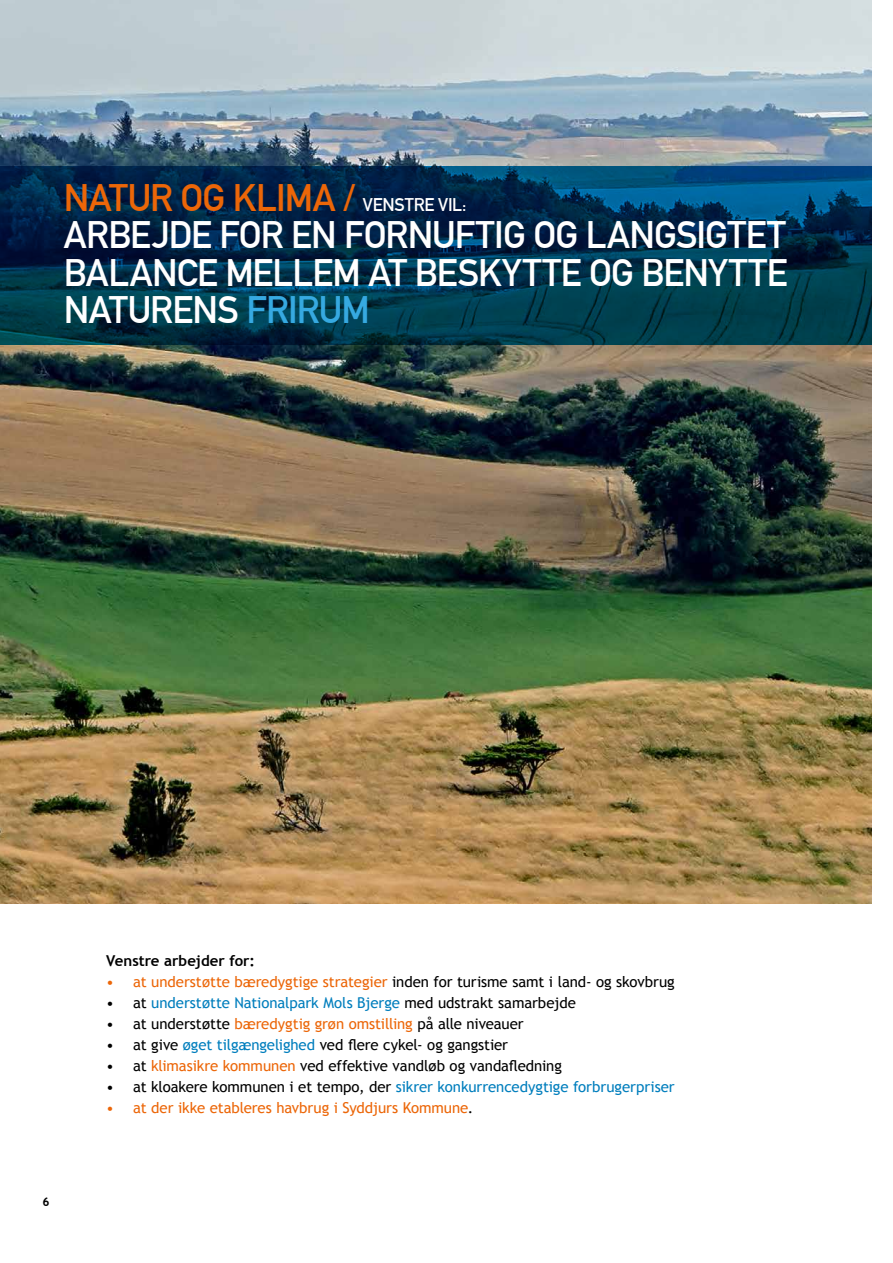
<style>
.page{position:relative;width:893px;height:1263px;background:#fff}
.page>*{position:absolute;margin:0;border:0;box-sizing:border-box;transform-origin:0 0}
.t1{font:700 37.5px/37.5px "DIN Alternate";letter-spacing:-.02em;color:#fff}
.t2{font:15px "Trebuchet MS";letter-spacing:-.005em;color:#000}
.t3{font:15px "Trebuchet MS";letter-spacing:-.005em;color:#007ebd}
.t4{font:15px "Trebuchet MS";letter-spacing:-.005em;color:#ec6608}
.t5{font:700 15px "Trebuchet MS";color:#000}
.t6{font:700 12px "Trebuchet MS";color:#000}
.s1{color:#ec6608}
.s2{font-size:18px}
.s3{color:#36a9e1}
.s4{color:#000}
.s5{color:#007ebd}
</style>
<div class="page">
<img style="left:0;top:0;width:872px;height:903px">
<svg style="left:0;top:166px;width:872px;height:179px;background:#00324e"></svg>
<h1 class="t1" style="left:64px;top:176px;width:725px"><span class="s1">NATUR OG KLIMA /</span> <span class="s2">VENSTRE VIL:<br></span>ARBEJDE FOR EN FORNUFTIG OG LANGSIGTET<br>BALANCE MELLEM AT BESKYTTE OG BENYTTE<br>NATURENS <span class="s3">FRIRUM</span></h1>
<p class="t6" style="left:43px;top:1194px;width:9px">6</p>
<p class="t5" style="left:106px;top:951px;width:150px">Venstre arbejder for:</p>
<p class="t4" style="left:106px;top:973px;width:570px">• at understøtte bæredygtige strategier <span class="s4">inden for turisme samt i land- og skovbrug</span></p>
<p class="t3" style="left:106px;top:994px;width:471px"><span class="s4">• at</span> understøtte Nationalpark Mols Bjerge <span class="s4">med udstrakt samarbejde</span></p>
<p class="t2" style="left:106px;top:1015px;width:419px">• at understøtte <span class="s1">bæredygtig grøn omstilling</span> på alle niveauer</p>
<p class="t2" style="left:106px;top:1036px;width:403px">• at give <span class="s5">øget tilgængelighed</span> ved flere cykel- og gangstier</p>
<p class="t2" style="left:106px;top:1057px;width:457px">• at <span class="s1">klimasikre kommunen</span> ved effektive vandløb og vandafledning</p>
<p class="t3" style="left:106px;top:1078px;width:570px"><span class="s4">• at kloakere kommunen i et tempo, der</span> sikrer konkurrencedygtige forbrugerpriser</p>
<p class="t4" style="left:106px;top:1099px;width:369px">• at der ikke etableres havbrug i Syddjurs Kommune<span class="s4">.</span></p>
</div>
